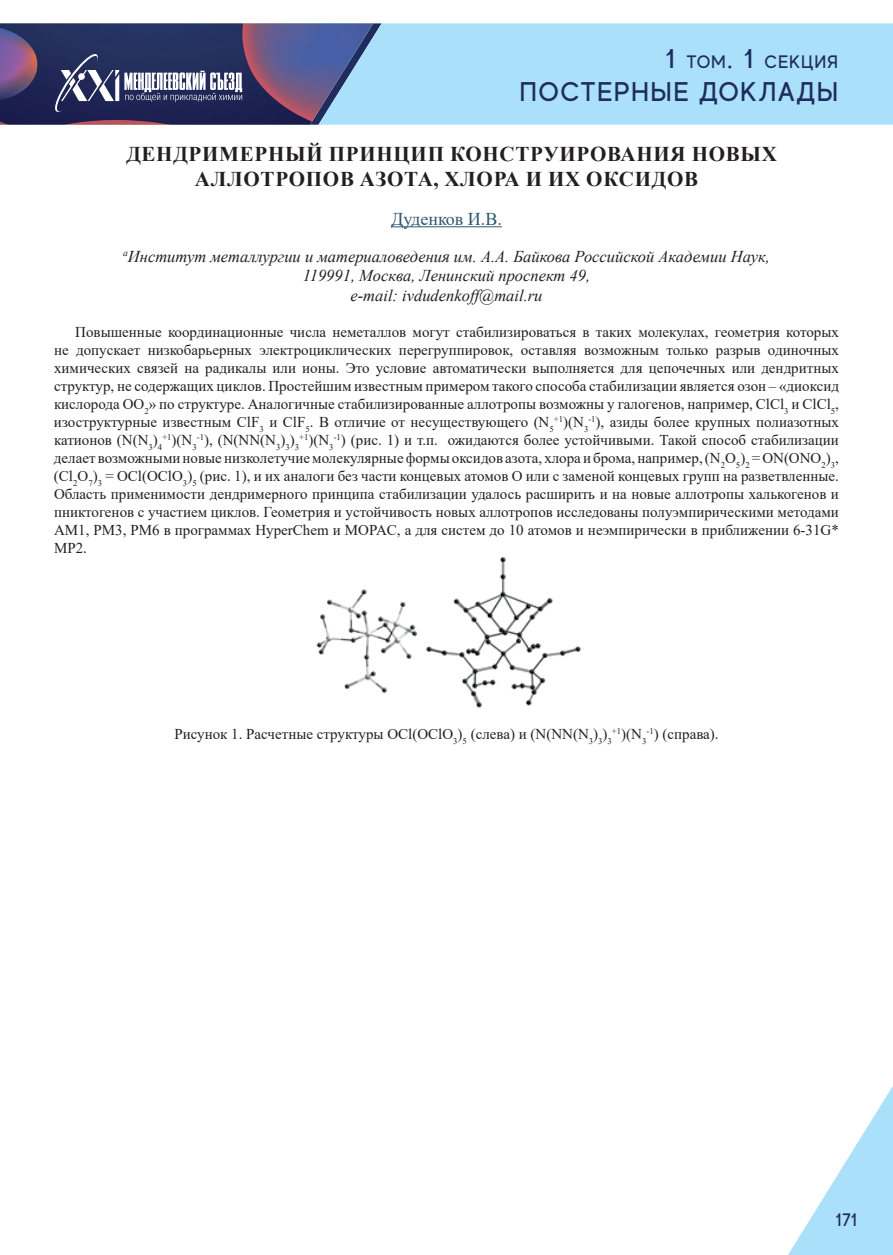
<style>
.page{position:relative;width:893px;height:1255px;background:#fff}
.page>*{position:absolute;margin:0;border:0;box-sizing:border-box;transform-origin:0 0}
.t1{font:500 27px "MADE Evolve Sans";letter-spacing:.05em;color:#1f2c5d}
.t2{font:700 21px/25.2px "Times New Roman";letter-spacing:.035em;color:#231f20;text-align:center}
.t3{font:500 18px "MADE Evolve Sans";letter-spacing:.05em;color:#1f2c5d}
.t4{font:18px "Times New Roman";color:#2e576f}
.t5{font:italic 16.5px/19.8px "Times New Roman";color:#231f20;text-align:center}
.t6{font:15px/18px "Times New Roman";color:#231f20;text-align:justify}
.t7{font:8.7px "Times New Roman";color:#231f20}
.s1{font-size:27px}
.s2{font-size:15px}
</style>
<div class="page">
<div style="left:382px;top:23px;width:511px;height:102px;background:#aae0f9"></div>
<svg style="left:788px;top:1086px;width:105px;height:168px"></svg>
<svg style="left:0;top:23px;width:382px;height:102px;background:#51547e"></svg>
<hr style="left:391px;top:226px;width:111px;height:1px;background:#2e576f">
<img style="left:316px;top:557px;width:266px;height:151px">
<p class="t3" style="left:665px;top:51px;width:174px"><span class="s1">1</span> ТОМ<span class="s1">. 1</span> СЕКЦИЯ</p>
<h1 class="t1" style="left:520px;top:74px;width:320px">ПОСТЕРНЫЕ ДОКЛАДЫ</h1>
<h2 class="t2" style="left:126px;top:141px;width:652px">ДЕНДРИМЕРНЫЙ ПРИНЦИП КОНСТРУИРОВАНИЯ НОВЫХ<br>АЛЛОТРОПОВ АЗОТА, ХЛОРА И ИХ ОКСИДОВ</h2>
<p class="t4" style="left:391px;top:206px;width:112px">Дуденков И.В.</p>
<p class="t5" style="left:123px;top:246px;width:648px"><sup>а</sup>Институт металлургии и материаловедения им. А.А. Байкова Российской Академии Наук,<br>119991, Москва, Ленинский проспект 49,<br>e-mail: ivdudenkoff@mail.ru</p>
<p class="t6" style="left:54px;top:323px;width:786px;text-indent:21px">Повышенные координационные числа неметаллов могут стабилизироваться в таких молекулах, геометрия которых не допускает низкобарьерных электроциклических перегруппировок, оставляя возможным только разрыв одиночных химических связей на радикалы или ионы. Это условие автоматически выполняется для цепочечных или дендритных структур, не содержащих циклов. Простейшим известным примером такого способа стабилизации является озон – «диоксид кислорода OO<sub>2</sub>» по структуре. Аналогичные стабилизированные аллотропы возможны у галогенов, например, ClCl<sub>3</sub> и ClCl<sub>5</sub>, изоструктурные известным ClF<sub>3</sub> и ClF<sub>5</sub>. В отличие от несуществующего (N<sub>5</sub></p>
<p class="t7" style="left:554px;top:413px;width:36px">+1<span class="s2">)(N</span>3</p>
<p class="t6" style="left:588px;top:413px;width:252px"><sup>-1</sup>), азиды более крупных полиазотных</p>
<p class="t6" style="left:54px;top:431px;width:786px;text-indent:280px"><sup>-1</sup>) (рис. 1) и т.п. ожидаются более устойчивыми. Такой способ стабилизации делает возможными новые низколетучие молекулярные формы оксидов азота, хлора и брома, например, (N<sub>2</sub>O<sub>5</sub>)<sub>2</sub> = ON(ONO<sub>2</sub>)<sub>3</sub>, (Cl<sub>2</sub>O<sub>7</sub>)<sub>3</sub> = OCl(OClO<sub>3</sub>)<sub>5</sub> (рис. 1), и их аналоги без части концевых атомов O или с заменой концевых групп на разветвленные.<br>Область применимости дендримерного принципа стабилизации удалось расширить и на новые аллотропы халькогенов и пниктогенов с участием циклов. Геометрия и устойчивость новых аллотропов исследованы полуэмпирическими методами AM1, PM3, PM6 в программах HyperChem и MOPAC, а для систем до 10 атомов и неэмпирически в приближении 6-31G* MP2.</p>
<p class="t6" style="left:54px;top:431px;width:110px">катионов (N(N<sub>3</sub>)<sub>4</sub></p>
<p class="t7" style="left:162px;top:431px;width:36px">+1<span class="s2">)(N</span>3</p>
<p class="t6" style="left:197px;top:431px;width:104px"><sup>-1</sup>), (N(NN(N<sub>3</sub>)<sub>3</sub>)<sub>3</sub></p>
<p class="t7" style="left:299px;top:431px;width:36px">+1<span class="s2">)(N</span>3</p>
<p class="t6" style="left:174px;top:724px;width:439px">Рисунок 1. Расчетные структуры OCl(OClO<sub>3</sub>)<sub>5</sub> (слева) и (N(NN(N<sub>3</sub>)<sub>3</sub>)<sub>3</sub></p>
<p class="t7" style="left:612px;top:725px;width:36px">+1<span class="s2">)(N</span>3</p>
<p class="t6" style="left:646px;top:724px;width:74px"><sup>-1</sup>) (справа).</p>
<p class="t3" style="left:835px;top:1208px;width:24px">171</p>
</div>
